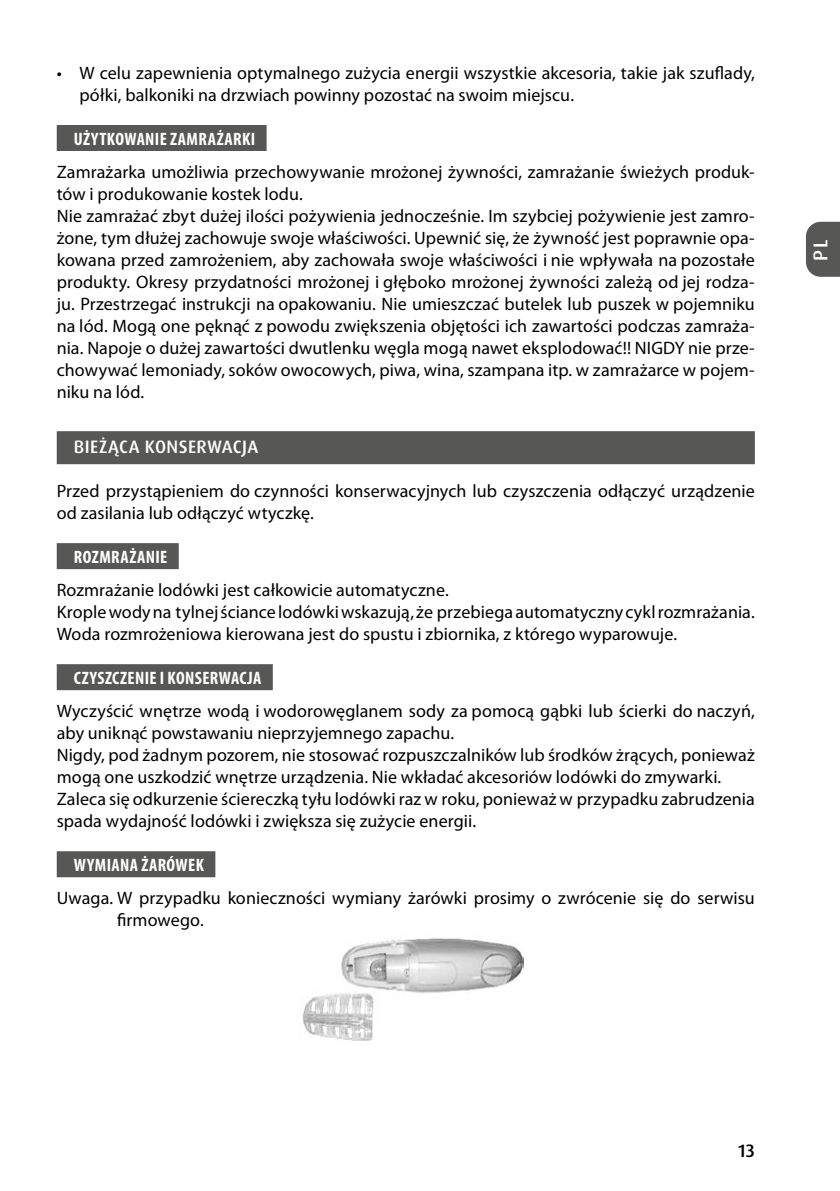
<style>
.page{position:relative;width:840px;height:1191px;background:#fff}
.page>*{position:absolute;margin:0;border:0;box-sizing:border-box;transform-origin:0 0}
.t1{font:500 20px "Dax Pro";color:#fff}
.t2{font:18px/22px "Myriad Pro";letter-spacing:.005em;color:#000}
.t3{font:700 condensed 18px "Myriad Pro";letter-spacing:.02em;color:#fff}
.t4{font:500 18px "Dax Pro";letter-spacing:.025em;color:#fff}
.t5{font:500 18px "Dax Pro";color:#000}
</style>
<div class="page">
<svg style="left:806px;top:222px;width:33px;height:55px;background:#5f5f5e"></svg>
<div style="left:57px;top:125px;width:209px;height:26px;background:#575756"></div>
<div style="left:57px;top:431px;width:697px;height:33px;background:#575756"></div>
<div style="left:57px;top:543px;width:122px;height:26px;background:#575756"></div>
<div style="left:57px;top:664px;width:216px;height:26px;background:#575756"></div>
<div style="left:57px;top:851px;width:158px;height:26px;background:#575756"></div>
<img style="left:302px;top:938px;width:221px;height:103px">
<p class="t2" style="left:79px;top:62px;width:676px;text-indent:-23px">• W celu zapewnienia optymalnego zużycia energii wszystkie akcesoria, takie jak szuflady, półki, balkoniki na drzwiach powinny pozostać na swoim miejscu.</p>
<p class="t3" style="left:74px;top:127px;width:183px">UŻYTKOWANIE ZAMRAŻARKI</p>
<p class="t2" style="left:57px;top:161px;width:699px">Zamrażarka umożliwia przechowywanie mrożonej żywności, zamrażanie świeżych produk&shy;tów i produkowanie kostek lodu.<br>Nie zamrażać zbyt dużej ilości pożywienia jednocześnie. Im szybciej pożywienie jest zamro&shy;żone, tym dłużej zachowuje swoje właściwości. Upewnić się, że żywność jest poprawnie opa&shy;kowana przed zamrożeniem, aby zachowała swoje właściwości i nie wpływała na pozostałe produkty. Okresy przydatności mrożonej i głęboko mrożonej żywności zależą od jej rodza&shy;ju. Przestrzegać instrukcji na opakowaniu. Nie umieszczać butelek lub puszek w pojemniku na lód. Mogą one pęknąć z powodu zwiększenia objętości ich zawartości podczas zamraża&shy;nia. Napoje o dużej zawartości dwutlenku węgla mogą nawet eksplodować!! NIGDY nie prze&shy;chowywać lemoniady, soków owocowych, piwa, wina, szampana itp. w zamrażarce w pojem&shy;niku na lód.</p>
<p class="t4" style="left:74px;top:435px;width:186px">BIEŻĄCA KONSERWACJA</p>
<p class="t2" style="left:57px;top:480px;width:699px">Przed przystąpieniem do czynności konserwacyjnych lub czyszczenia odłączyć urządzenie od zasilania lub odłączyć wtyczkę.</p>
<p class="t3" style="left:74px;top:545px;width:95px">ROZMRAŻANIE</p>
<p class="t2" style="left:57px;top:579px;width:699px">Rozmrażanie lodówki jest całkowicie automatyczne.<br>Krople wody na tylnej ściance lodówki wskazują, że przebiega automatyczny cykl rozmrażania.<br>Woda rozmrożeniowa kierowana jest do spustu i zbiornika, z którego wyparowuje.</p>
<p class="t3" style="left:74px;top:666px;width:189px">CZYSZCZENIE I KONSERWACJA</p>
<p class="t2" style="left:57px;top:700px;width:699px">Wyczyścić wnętrze wodą i wodorowęglanem sody za pomocą gąbki lub ścierki do naczyń, aby uniknąć powstawaniu nieprzyjemnego zapachu.<br>Nigdy, pod żadnym pozorem, nie stosować rozpuszczalników lub środków żrących, ponieważ mogą one uszkodzić wnętrze urządzenia. Nie wkładać akcesoriów lodówki do zmywarki.<br>Zaleca się odkurzenie ściereczką tyłu lodówki raz w roku, ponieważ w przypadku zabrudzenia spada wydajność lodówki i zwiększa się zużycie energii.</p>
<p class="t3" style="left:74px;top:853px;width:131px">WYMIANA ŻARÓWEK</p>
<p class="t2" style="left:117px;top:887px;width:638px;text-indent:-60px">Uwaga. W przypadku konieczności wymiany żarówki prosimy o zwrócenie się do serwisu firmowego.</p>
<p class="t1" style="left:807px;top:261px;width:23px;rotate:-90deg">PL</p>
<p class="t5" style="left:737px;top:1139px;width:18px">13</p>
</div>
